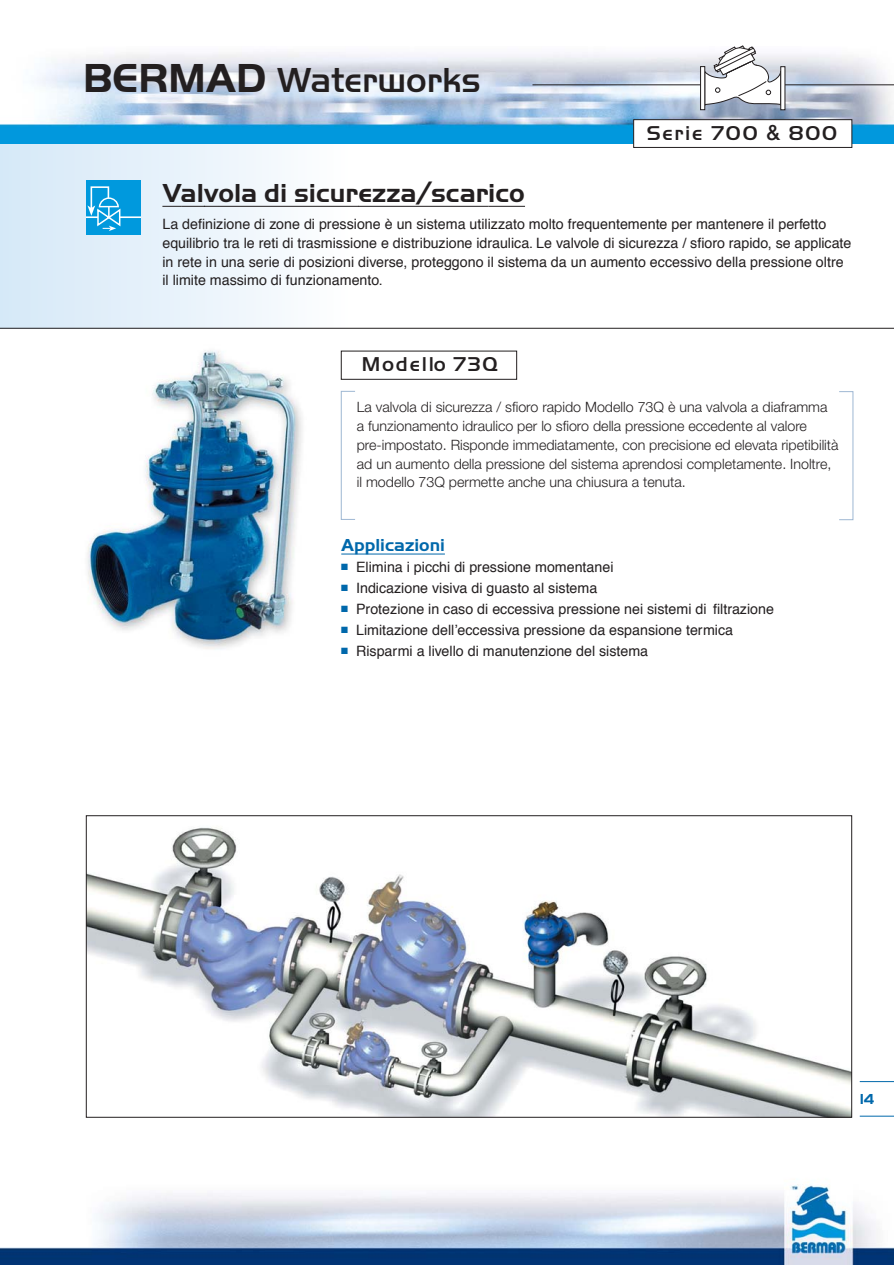
<style>
.page{position:relative;width:894px;height:1265px;background:#fff}
.page>*{position:absolute;margin:0;border:0;box-sizing:border-box;transform-origin:0 0}
.t1{font:500 36px "Handel Got D";letter-spacing:-.005em;color:#231f20}
.t2{font:700 27px "Handel Got D";color:#231f20}
.t3{font:500 20.85px "Handel Got D";letter-spacing:.085em;color:#231f20}
.t4{font:700 18px "Handel Got D";color:#0068ab}
.t5{font:700 15px "Handel Got D";color:#0068ab}
.t6{font:14.25px/18.8px "Helvetica";color:#231f20}
.t7{font:300 14.25px/18.8px "Helvetica Neue";color:#231f20}
.s1{font-weight:700;font-size:42px}
.s2{font-family:"Helvetica Neue"}
.s3{color:#0068ab}
</style>
<div class="page">
<div style="left:0;top:142px;width:349px;height:186px;background:linear-gradient(to right,#d5e8f8,#fdfefe)"></div>
<div style="left:348px;top:142px;width:280px;height:186px;background:#fff"></div>
<img style="left:0;top:53px;width:894px;height:90px">
<hr style="left:532px;top:84px;width:362px;height:1px;background:#231f20">
<svg style="left:704px;top:45px;width:77px;height:66px"></svg>
<svg style="left:700px;top:66px;width:5px;height:44px"></svg>
<svg style="left:780px;top:66px;width:5px;height:44px"></svg>
<img style="left:0;top:1184px;width:894px;height:80px">
<hr style="left:0;top:328px;width:894px;height:1px;background:#231f20">
<hr style="left:860px;top:1081px;width:34px;height:1px;background:#0068ab">
<hr style="left:860px;top:1115px;width:34px;height:1px;background:#0068ab">
<svg style="left:162px;top:206px;width:57px;height:1px"></svg>
<hr style="left:219px;top:206px;width:140px;height:1px;background:#231f20">
<hr style="left:358px;top:206px;width:130px;height:1px;background:#231f20">
<hr style="left:488px;top:206px;width:37px;height:1px;background:#231f20">
<hr style="left:341px;top:553px;width:104px;height:1px;background:#0068ab">
<img style="left:87px;top:350px;width:215px;height:299px">
<img style="left:88px;top:827px;width:762px;height:288px">
<div style="left:86px;top:180px;width:55px;height:55px;background:#09d"></div>
<hr style="left:86px;top:216px;width:55px;height:2px;background:#fff">
<svg style="left:87px;top:186px;width:34px;height:45px"></svg>
<div style="left:341px;top:391px;width:14px;height:128px;border:1px solid #9eb7d3"></div>
<div style="left:839px;top:391px;width:14px;height:129px;border:1px solid #9eb7d3"></div>
<div style="left:633px;top:119px;width:219px;height:29px;background:#fff;border:1px solid #231f20"></div>
<h1 class="t1" style="left:83px;top:66px;width:399px"><span class="s1">BERMAD</span> Waterworks</h1>
<h3 class="t3" style="left:647px;top:125px;width:192px">Serie 700 <span class="s2">&amp;</span> 800</h3>
<h2 class="t2" style="left:162px;top:182px;width:364px">Valvola di sicurezza/scarico</h2>
<p class="t6" style="left:162px;top:216px;width:691px">La definizione di zone di pressione è un sistema utilizzato molto frequentemente per mantenere il perfetto equilibrio tra le reti di trasmissione e distribuzione idraulica. Le valvole di sicurezza / sfioro rapido, se applicate in rete in una serie di posizioni diverse, proteggono il sistema da un aumento eccessivo della pressione oltre il limite massimo di funzionamento.</p>
<h3 class="t3" style="left:362px;top:356px;width:138px">Modello 73Q</h3>
<p class="t7" style="left:357px;top:399px;width:483px">La valvola di sicurezza / sfioro rapido Modello 73Q è una valvola a diaframma<br>a funzionamento idraulico per lo sfioro della pressione eccedente al valore pre-impostato. Risponde immediatamente, con precisione ed elevata ripetibilità ad un aumento della pressione del sistema aprendosi completamente. Inoltre, il modello 73Q permette anche una chiusura a tenuta.</p>
<p class="t4" style="left:341px;top:538px;width:105px">Applicazioni</p>
<p class="t6" style="left:341px;top:558px;width:274px"><span class="s3">■</span> Elimina i picchi di pressione momentanei</p>
<p class="t6" style="left:341px;top:579px;width:258px"><span class="s3">■</span> Indicazione visiva di guasto al sistema</p>
<p class="t6" style="left:341px;top:600px;width:434px"><span class="s3">■</span> Protezione in caso di eccessiva pressione nei sistemi di filtrazione</p>
<p class="t6" style="left:341px;top:621px;width:393px"><span class="s3">■</span> Limitazione dell’eccessiva pressione da espansione termica</p>
<p class="t6" style="left:341px;top:642px;width:308px"><span class="s3">■</span> Risparmi a livello di manutenzione del sistema</p>
<p class="t5" style="left:860px;top:1093px;width:16px">14</p>
</div>
